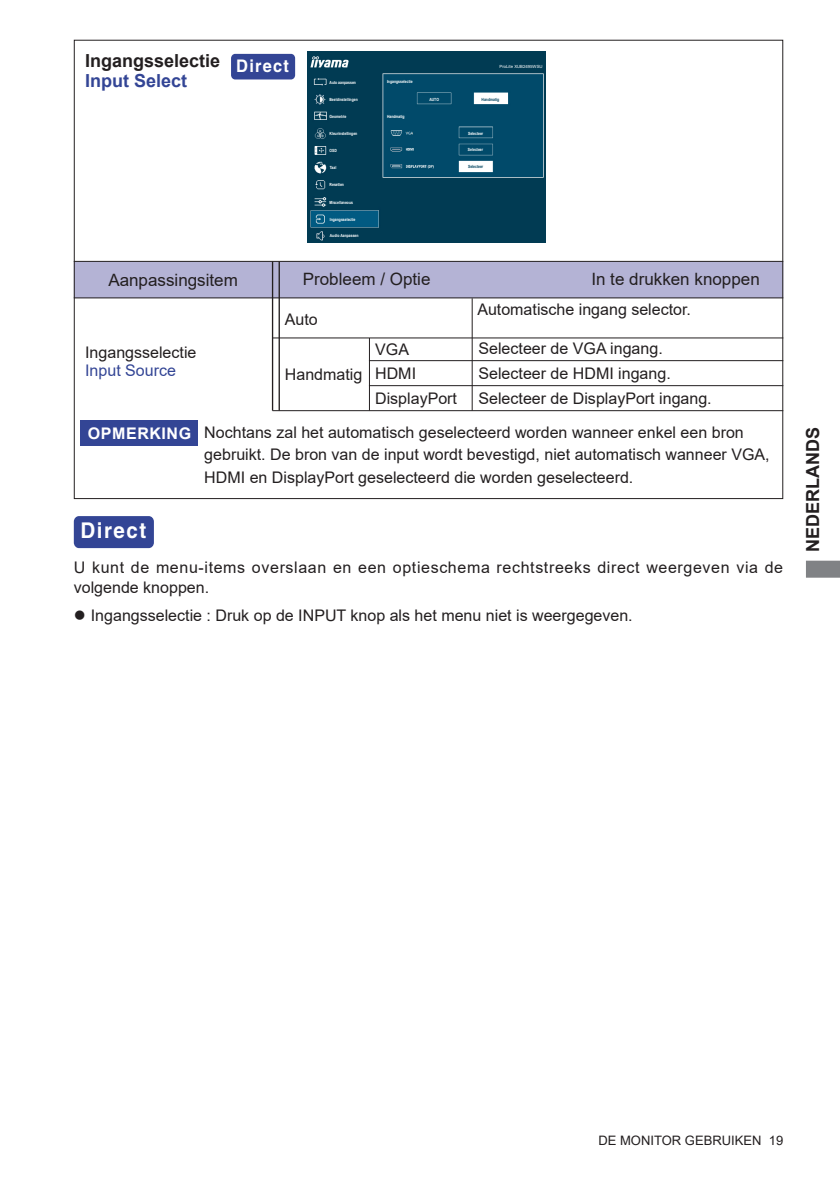
<style>
.page{position:relative;width:840px;height:1191px;background:#fff}
.page>*{position:absolute;margin:0;border:0;box-sizing:border-box;transform-origin:0 0}
.t1{font:700 21.6px "Helvetica";letter-spacing:.075em;color:#fff;scale:.95 1}
.t2{font:700 18px "Arial";color:#231f20}
.t3{font:700 18px "Arial";color:#334595}
.t4{font:700 17.4px "Helvetica";letter-spacing:.075em;color:#fff;scale:.95 1}
.t5{font:17px "Arial";color:#231f20}
.t6{font:16px/22.6px "Arial";color:#231f20}
.t7{font:16px/19.8px "Arial";letter-spacing:.04em;color:#231f20}
.t8{font:16px "Arial";color:#334595}
.t9{font:700 16px "Arial";letter-spacing:.035em;color:#fff}
.t10{font:13px "Arial";color:#231f20}
.t11{font:700 4.2px "Arial";color:#fff;scale:.8 1}
.t12{font:700 4.2px "Arial";color:#064763;scale:.8 1}
.t13{font:4.2px "Arial";color:#fff}
</style>
<div class="page">
<svg style="left:806px;top:560px;width:33px;height:17px"></svg>
<div style="left:74px;top:261px;width:708px;height:37px;background:#b4b3d5"></div>
<hr style="left:74px;top:261px;width:708px;height:1px;background:#231f20">
<hr style="left:272px;top:261px;width:1px;height:149px;background:#231f20">
<hr style="left:278px;top:261px;width:2px;height:149px;background:#231f20">
<hr style="left:74px;top:297px;width:708px;height:1px;background:#231f20">
<div style="left:232px;top:55px;width:62px;height:24px;background:#334595;border-radius:3px"></div>
<div style="left:231px;top:54px;width:64px;height:25px;border:2px solid #334595;border-radius:3px"></div>
<div style="left:75px;top:517px;width:78px;height:30px;background:#334595;border-radius:4px"></div>
<div style="left:74px;top:516px;width:80px;height:32px;border:2px solid #334595;border-radius:4px"></div>
<hr style="left:272px;top:410px;width:510px;height:1px;background:#231f20">
<hr style="left:369px;top:338px;width:1px;height:72px;background:#231f20">
<hr style="left:369px;top:360px;width:413px;height:1px;background:#231f20">
<hr style="left:369px;top:385px;width:413px;height:1px;background:#231f20">
<img style="left:307px;top:52px;width:238px;height:191px">
<hr style="left:272px;top:337px;width:510px;height:1px;background:#231f20">
<hr style="left:471px;top:298px;width:1px;height:112px;background:#231f20">
<div style="left:81px;top:420px;width:116px;height:25px;background:#334595"></div>
<p class="t2" style="left:85px;top:48px;width:137px">Ingangsselectie</p>
<p class="t3" style="left:85px;top:68px;width:104px">Input Select</p>
<p class="t4" style="left:236px;top:55px;width:57px">Direct</p>
<p class="t11" style="left:329px;top:79px;width:34px">Auto aanpassen</p>
<p class="t11" style="left:329px;top:97px;width:37px">Beeldinstellingen</p>
<p class="t11" style="left:329px;top:113px;width:23px">Geometrie</p>
<p class="t11" style="left:329px;top:131px;width:36px">Kleurinstellingen</p>
<p class="t11" style="left:329px;top:164px;width:10px">Taal</p>
<p class="t11" style="left:329px;top:182px;width:20px">Resetten</p>
<p class="t11" style="left:329px;top:199px;width:31px">Miscellaneous</p>
<p class="t11" style="left:329px;top:216px;width:34px">Ingangsselectie</p>
<p class="t11" style="left:329px;top:233px;width:37px">Audio Aanpassen</p>
<p class="t11" style="left:329px;top:148px;width:11px">OSD</p>
<p class="t11" style="left:387px;top:79px;width:34px">Ingangsselectie</p>
<p class="t11" style="left:387px;top:114px;width:24px">Handmatig</p>
<p class="t13" style="left:499px;top:64px;width:44px">ProLite XUB2495WSU</p>
<p class="t11" style="left:429px;top:96px;width:14px">AUTO</p>
<p class="t12" style="left:481px;top:97px;width:24px">Handmatig</p>
<p class="t11" style="left:468px;top:131px;width:20px">Selecteer</p>
<p class="t11" style="left:467px;top:146px;width:20px">Selecteer</p>
<p class="t12" style="left:468px;top:164px;width:20px">Selecteer</p>
<p class="t5" style="left:108px;top:268px;width:131px">Aanpassingsitem</p>
<p class="t5" style="left:302px;top:267px;width:129px">Probleem / Optie</p>
<p class="t5" style="left:591px;top:267px;width:170px">In te drukken knoppen</p>
<p class="t6" style="left:85px;top:341px;width:113px">Ingangsselectie</p>
<p class="t8" style="left:85px;top:360px;width:92px">Input Source</p>
<p class="t9" style="left:88px;top:421px;width:105px">OPMERKING</p>
<p class="t6" style="left:285px;top:308px;width:34px">Auto</p>
<p class="t6" style="left:285px;top:363px;width:79px">Handmatig</p>
<p class="t6" style="left:375px;top:337px;width:83px;line-height:24px">VGA<br>HDMI<br>DisplayPort</p>
<p class="t6" style="left:477px;top:298px;width:215px">Automatische ingang selector.</p>
<p class="t6" style="left:478px;top:336px;width:194px;line-height:24.4px">Selecteer de VGA ingang.<br>Selecteer de HDMI ingang.</p>
<p class="t6" style="left:478px;top:387px;width:234px">Selecteer de DisplayPort ingang.</p>
<p class="t6" style="left:204px;top:421px;width:566px">Nochtans zal het automatisch geselecteerd worden wanneer enkel een bron gebruikt. De bron van de input wordt bevestigd, niet automatisch wanneer VGA,<br>HDMI en DisplayPort geselecteerd die worden geselecteerd.</p>
<h1 class="t1" style="left:80px;top:517px;width:71px">Direct</h1>
<p class="t7" style="left:74px;top:557px;width:710px">U kunt de menu-items overslaan en een optieschema rechtstreeks direct weergeven via de volgende knoppen.</p>
<p class="t6" style="left:74px;top:604px;width:560px">● Ingangsselectie : Druk op de INPUT knop als het menu niet is weergegeven.</p>
<p class="t2" style="left:799px;top:551px;width:126px;rotate:-90deg">NEDERLANDS</p>
<p class="t10" style="left:598px;top:1131px;width:186px">DE MONITOR GEBRUIKEN 19</p>
</div>
